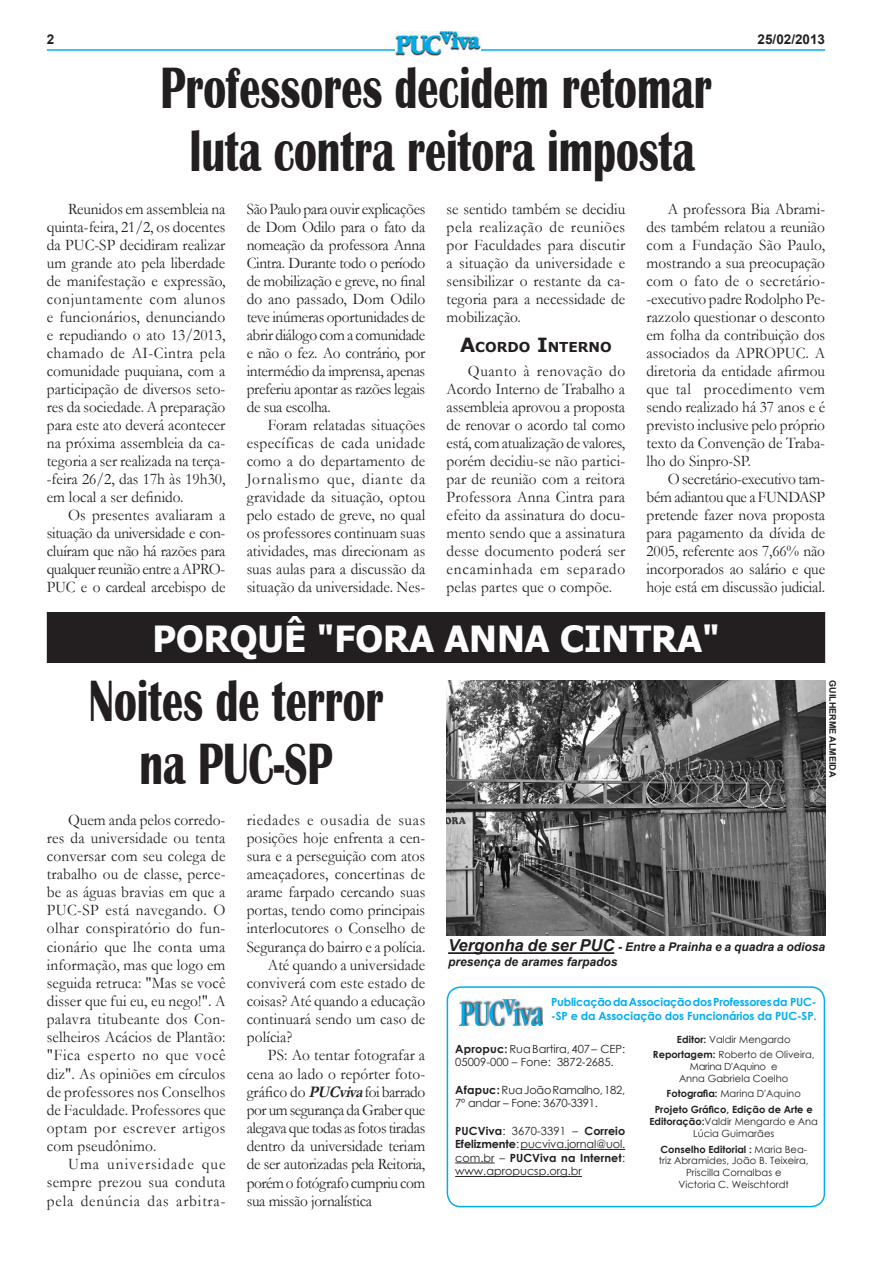
<style>
.page{position:relative;width:872px;height:1263px;background:#fff}
.page>*{position:absolute;margin:0;border:0;box-sizing:border-box;transform-origin:0 0}
.t1{font:700 60px/63px "Britannic";color:#231f20;text-align:center;scale:.7 1}
.t2{font:700 36px "Tahoma";color:#fff}
.t3{font:16.2px/18px "Garamond";color:#231f20;text-align:justify;scale:.95 1}
.t4{font:16.2px "Garamond";letter-spacing:-.03em;color:#231f20;scale:.95 1}
.t5{font:16.2px "Garamond";letter-spacing:-.02em;color:#231f20;scale:.95 1}
.t6{font:16.2px "Garamond";letter-spacing:-.025em;color:#231f20;scale:.95 1}
.t7{font:16.2px "Garamond";letter-spacing:.045em;color:#231f20;scale:.95 1}
.t8{font:700 13.65px "Verdana";color:#231f20}
.t9{font:700 13.5px "Arial";color:#231f20}
.t10{font:italic 700 12px/14.4px "Arial";color:#231f20}
.t11{font:11.25px/13.5px "Century Gothic";color:#231f20}
.t12{font:700 11.25px/14.4px "Century Gothic";letter-spacing:-.015em;color:#00aeef}
.t13{font:11.25px/13.5px "Century Gothic";letter-spacing:-.02em;color:#231f20}
.t14{font:9.9px/11.9px "Century Gothic";color:#231f20;text-align:center}
.t15{font:700 9.9px/15.8px "Century Gothic";color:#231f20;text-align:center}
.t16{font:700 9px "Arial";color:#231f20}
.s1{font-size:19.5px}
.s2{font-weight:700;font-style:italic}
.s3{font-size:16.5px}
.s4{font-weight:700}
.s5{font-weight:400}
</style>
<div class="page">
<hr style="left:47px;top:49px;width:778px;height:2px;background:#00aeef">
<img style="left:396px;top:32px;width:85px;height:23px">
<div style="left:446px;top:986px;width:379px;height:221px;border:2px solid #00aeef;border-radius:14px"></div>
<hr style="left:520px;top:1149px;width:105px;height:1px;background:#231f20">
<hr style="left:455px;top:1162px;width:39px;height:1px;background:#231f20">
<hr style="left:455px;top:1176px;width:127px;height:1px;background:#231f20">
<img style="left:460px;top:999px;width:82px;height:27px">
<div style="left:48px;top:613px;width:776px;height:49px;background:#231f20"></div>
<div style="left:47px;top:612px;width:778px;height:51px;border:2px solid #231f20"></div>
<img style="left:446px;top:680px;width:379px;height:255px">
<hr style="left:448px;top:952px;width:166px;height:2px;background:#231f20">
<p class="t9" style="left:47px;top:31px;width:9px">2</p>
<p class="t9" style="left:757px;top:31px;width:69px">25/02/2013</p>
<h1 class="t1" style="left:160px;top:57px;width:789px">Professores decidem retomar luta contra reitora imposta</h1>
<p class="t3" style="left:247px;top:200px;width:190px">São Paulo para ouvir explicações de Dom Odilo para o fato da nomeação da professora Anna Cintra. Durante todo o período de mobilização e greve, no final do ano passado, Dom Odilo teve inúmeras oportunidades de abrir diálogo com a comunidade e não o fez. Ao contrário, por intermédio da imprensa, apenas preferiu apontar as razões legais de sua escolha.</p>
<p class="t3" style="left:247px;top:416px;width:189px;text-indent:21px">Foram relatadas situações específicas de cada unidade como a do departamento de Jornalismo que, diante da gravidade da situação, optou pelo estado de greve, no qual os professores continuam suas atividades, mas direcionam as suas aulas para a discussão da situação da universidade. Nes-</p>
<p class="t3" style="left:446px;top:200px;width:189px">se sentido também se decidiu pela realização de reuniões por Faculdades para discutir a situação da universidade e sensibilizar o restante da ca&shy;tegoria para a necessidade de mobilização.</p>
<p class="t8" style="left:460px;top:337px;width:153px"><span class="s1">A</span>CORDO <span class="s1">I</span>NTERNO</p>
<p class="t3" style="left:446px;top:362px;width:190px;text-indent:21px">Quanto à renovação do Acordo Interno de Trabalho a assembleia aprovou a proposta de renovar o acordo tal como está, com atualização de valores, porém decidiu-se não partici&shy;par de reunião com a reitora Professora Anna Cintra para efeito da assinatura do docu&shy;mento sendo que a assinatura desse documento poderá ser encaminhada em separado pelas partes que o compõe.</p>
<p class="t3" style="left:646px;top:200px;width:189px;text-indent:21px">A professora Bia Abrami&shy;des também relatou a reunião com a Fundação São Paulo, mostrando a sua preocupação com o fato de o secretário--executivo padre Rodolpho Pe&shy;razzolo questionar o desconto em folha da contribuição dos associados da APROPUC. A diretoria da entidade afirmou que tal procedimento vem sendo realizado há 37 anos e é previsto inclusive pelo próprio texto da Convenção de Traba&shy;lho do Sinpro-SP.</p>
<p class="t3" style="left:646px;top:470px;width:189px;text-indent:21px">O secretário-executivo tam&shy;bém adiantou que a FUNDASP pretende fazer nova proposta para pagamento da dívida de 2005, referente aos 7,66% não incorporados ao salário e que hoje está em discussão judicial.</p>
<p class="t3" style="left:47px;top:200px;width:190px;text-indent:21px">Reunidos em assembleia na quinta-feira, 21/2, os docentes da PUC-SP decidiram realizar um grande ato pela liberdade de manifestação e expressão, conjuntamente com alunos e funcionários, denunciando e repudiando o ato 13/2013, chamado de AI-Cintra pela comunidade puquiana, com a participação de diversos seto&shy;res da sociedade. A preparação para este ato deverá acontecer na próxima assembleia da ca&shy;tegoria a ser realizada na terça--feira 26/2, das 17h às 19h30, em local a ser definido.</p>
<p class="t3" style="left:47px;top:506px;width:189px;text-indent:21px">Os presentes avaliaram a situação da universidade e con&shy;cluíram que não há razões para qualquer reunião entre a APRO-PUC e o cardeal arcebispo de</p>
<h2 class="t2" style="left:152px;top:613px;width:569px">PORQUÊ "FORA ANNA CINTRA"</h2>
<h1 class="t1" style="left:89px;top:670px;width:422px">Noites de terror na PUC-SP</h1>
<p class="t16" style="left:838px;top:680px;width:98px;rotate:90deg">Guilherme Almeida</p>
<p class="t3" style="left:47px;top:810px;width:189px;text-indent:21px">Quem anda pelos corredo&shy;res da universidade ou tenta conversar com seu colega de trabalho ou de classe, perce&shy;be as águas bravias em que a PUC-SP está navegando. O olhar conspiratório do fun&shy;cionário que lhe conta uma informação, mas que logo em seguida retruca: "Mas se você disser que fui eu, eu nego!". A palavra titubeante dos Con&shy;selheiros Acácios de Plantão: "Fica esperto no que você diz". As opiniões em círculos de professores nos Conselhos de Faculdade. Professores que optam por escrever artigos com pseudônimo.</p>
<p class="t3" style="left:47px;top:1155px;width:190px;text-indent:21px">Uma universidade que sempre prezou sua conduta pela denúncia das arbitra-</p>
<p class="t7" style="left:247px;top:808px;width:189px">riedades e ousadia de suas</p>
<p class="t3" style="left:247px;top:828px;width:189px">posições hoje enfrenta a cen-</p>
<p class="t3" style="left:247px;top:846px;width:189px">sura e a perseguição com atos</p>
<p class="t3" style="left:247px;top:864px;width:189px">ameaçadores, concertinas de</p>
<p class="t3" style="left:247px;top:883px;width:189px">arame farpado cercando suas</p>
<p class="t3" style="left:247px;top:901px;width:189px">portas, tendo como principais</p>
<p class="t3" style="left:247px;top:919px;width:189px">interlocutores o Conselho de</p>
<p class="t3" style="left:247px;top:937px;width:190px">Segurança do bairro e a polícia.</p>
<p class="t3" style="left:268px;top:955px;width:167px">Até quando a universidade</p>
<p class="t3" style="left:247px;top:973px;width:189px">conviverá com este estado de</p>
<p class="t3" style="left:247px;top:991px;width:189px">coisas? Até quando a educação</p>
<p class="t3" style="left:247px;top:1010px;width:189px">continuará sendo um caso de</p>
<p class="t3" style="left:247px;top:1028px;width:50px">polícia?</p>
<p class="t3" style="left:268px;top:1046px;width:167px">PS: Ao tentar fotografar a</p>
<p class="t3" style="left:247px;top:1064px;width:189px">cena ao lado o repórter foto-</p>
<p class="t4" style="left:247px;top:1081px;width:189px">gráfico do <span class="s2">PUCviva</span>foi barrado</p>
<p class="t4" style="left:247px;top:1099px;width:189px">por um segurança da Graber que</p>
<p class="t6" style="left:247px;top:1117px;width:189px">alegava que todas as fotos tiradas</p>
<p class="t3" style="left:247px;top:1137px;width:189px">dentro da universidade teriam</p>
<p class="t5" style="left:247px;top:1153px;width:189px">de ser autorizadas pela Reitoria,</p>
<p class="t4" style="left:247px;top:1171px;width:189px">porém o fotógrafo cumpriu com</p>
<p class="t5" style="left:247px;top:1190px;width:133px">sua missão jornalística</p>
<p class="t10" style="left:448px;top:940px;width:378px"><span class="s3">Vergonha de ser PUC</span> - Entre a Prainha e a quadra a odiosa presença de arames farpados</p>
<p class="t12" style="left:551px;top:994px;width:267px">Publicação da Associação dos Professores da PUC--SP e da Associação dos Funcionários da PUC-SP.</p>
<p class="t14" style="left:653px;top:1032px;width:163px;line-height:15.3px"><span class="s4">Editor:</span> Valdir Mengardo<br><span class="s4">Reportagem:</span> Roberto de Oliveira,</p>
<p class="t14" style="left:679px;top:1060px;width:111px">Marina D'Aquino e<br>Anna Gabriela Coelho</p>
<p class="t15" style="left:654px;top:1085px;width:159px">Fotografia: <span class="s5">Marina D'Aquino<br></span>Projeto Gráfico, Edição de Arte e</p>
<p class="t14" style="left:649px;top:1115px;width:170px"><span class="s4">Editoração:</span>Valdir Mengardo e Ana<br>Lúcia Guimarães</p>
<p class="t14" style="left:659px;top:1143px;width:151px"><span class="s4">Conselho Editorial :</span> Maria Bea&shy;triz Abramides, João B. Teixeira,<br>Priscilla Cornalbas e<br>Victoria C. Weischtordt</p>
<p class="t11" style="left:455px;top:1041px;width:171px"><span class="s4">Apropuc:</span> Rua Bartira, 407 – CEP:<br>05009-000 – Fone: 3872-2685.</p>
<p class="t13" style="left:455px;top:1083px;width:171px"><span class="s4">Afapuc:</span> Rua João Ramalho, 182,<br>7º andar – Fone: 3670-3391.</p>
<p class="t11" style="left:455px;top:1124px;width:172px;text-align:justify"><span class="s4">PUCViva</span>: 3670-3391 – <span class="s4">Correio Efelizmente</span>: pucviva.jornal@uol. com.br – <span class="s4">PUCViva na Internet</span>: www.apropucsp.org.br</p>
</div>
